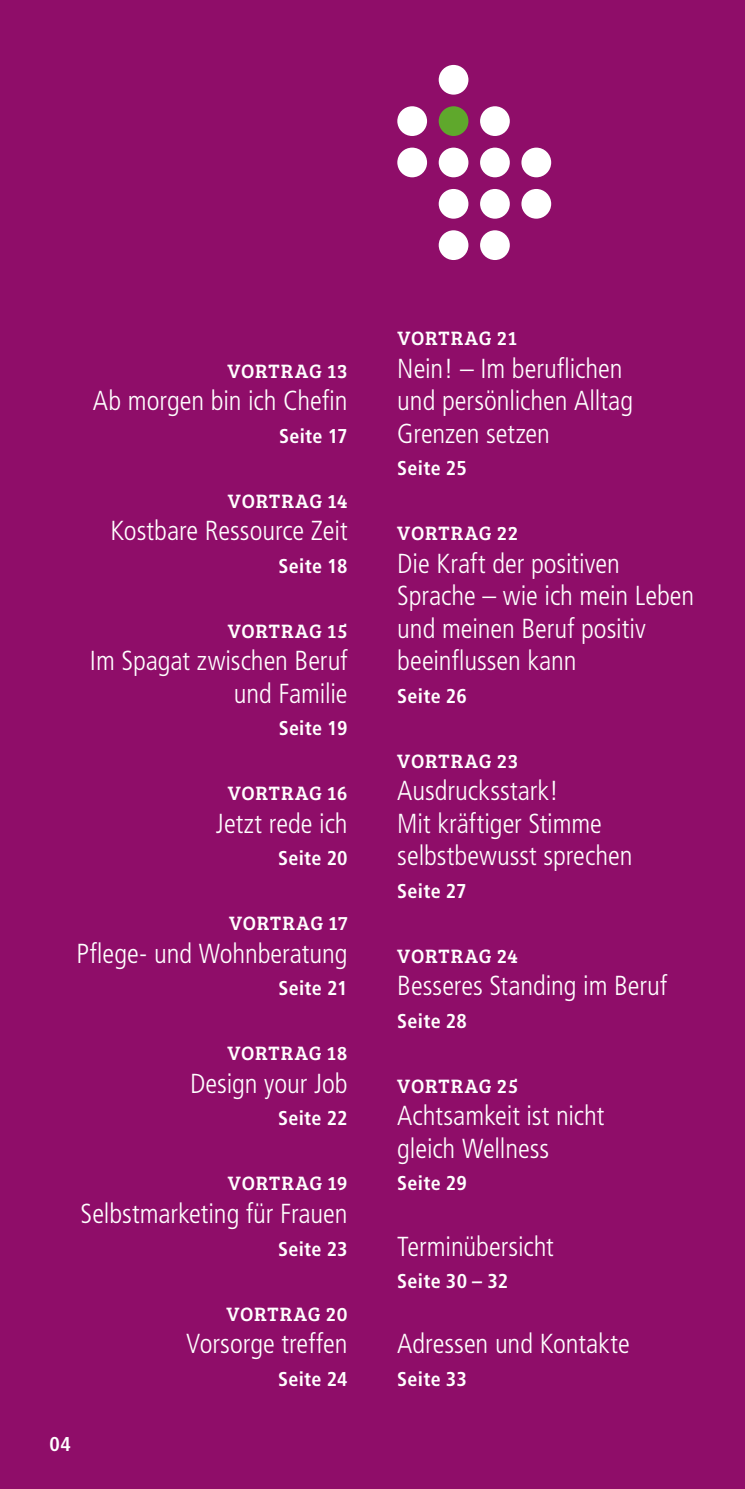
<style>
.page{position:relative;width:745px;height:1489px;background:#fff}
.page>*{position:absolute;margin:0;border:0;box-sizing:border-box;transform-origin:0 0}
.t1{font:300 condensed 27.5px/32.5px "Frutiger";letter-spacing:-.005em;color:#fff}
.t2{font:20px "Bree Serif";letter-spacing:.04em;color:#fff}
.t3{font:700 condensed 20px "Frutiger";letter-spacing:.015em;color:#fff}
</style>
<div class="page">
<div style="left:0;top:0;width:744px;height:1488px;background:#8f0d69"></div>
<div style="left:397px;top:106px;width:30px;height:30px;background:#fff;border-radius:50%"></div>
<div style="left:438px;top:106px;width:30px;height:30px;background:#5fa82c;border-radius:50%"></div>
<div style="left:479px;top:106px;width:30px;height:30px;background:#fff;border-radius:50%"></div>
<div style="left:438px;top:65px;width:30px;height:30px;background:#fff;border-radius:50%"></div>
<div style="left:397px;top:148px;width:30px;height:29px;background:#fff;border-radius:50%"></div>
<div style="left:438px;top:148px;width:30px;height:29px;background:#fff;border-radius:50%"></div>
<div style="left:479px;top:148px;width:30px;height:29px;background:#fff;border-radius:50%"></div>
<div style="left:521px;top:148px;width:30px;height:29px;background:#fff;border-radius:50%"></div>
<div style="left:438px;top:189px;width:30px;height:30px;background:#fff;border-radius:50%"></div>
<div style="left:479px;top:189px;width:30px;height:30px;background:#fff;border-radius:50%"></div>
<div style="left:521px;top:189px;width:30px;height:30px;background:#fff;border-radius:50%"></div>
<div style="left:438px;top:230px;width:30px;height:30px;background:#fff;border-radius:50%"></div>
<div style="left:479px;top:230px;width:30px;height:30px;background:#fff;border-radius:50%"></div>
<p class="t2" style="left:227px;top:356px;width:121px">VORTRAG 13</p>
<p class="t1" style="left:93px;top:384px;width:256px">Ab morgen bin ich Chefin</p>
<p class="t3" style="left:279px;top:424px;width:70px">Seite 17</p>
<p class="t2" style="left:228px;top:486px;width:121px">VORTRAG 14</p>
<p class="t1" style="left:110px;top:514px;width:238px">Kostbare Ressource Zeit</p>
<p class="t3" style="left:278px;top:554px;width:70px">Seite 18</p>
<p class="t2" style="left:227px;top:616px;width:121px">VORTRAG 15</p>
<p class="t1" style="left:90px;top:644px;width:259px;text-align:right">Im Spagat zwischen Beruf und Familie</p>
<p class="t3" style="left:278px;top:716px;width:70px">Seite 19</p>
<p class="t2" style="left:227px;top:778px;width:121px">VORTRAG 16</p>
<p class="t1" style="left:216px;top:807px;width:133px">Jetzt rede ich</p>
<p class="t3" style="left:278px;top:846px;width:71px">Seite 20</p>
<p class="t2" style="left:229px;top:908px;width:120px">VORTRAG 17</p>
<p class="t1" style="left:76px;top:937px;width:272px">Pflege- und Wohnberatung</p>
<p class="t3" style="left:278px;top:976px;width:71px">Seite 21</p>
<p class="t2" style="left:227px;top:1038px;width:122px">VORTRAG 18</p>
<p class="t1" style="left:190px;top:1067px;width:159px">Design your Job</p>
<p class="t3" style="left:278px;top:1106px;width:71px">Seite 22</p>
<p class="t2" style="left:228px;top:1168px;width:121px">VORTRAG 19</p>
<p class="t1" style="left:80px;top:1197px;width:268px">Selbstmarketing für Frauen</p>
<p class="t3" style="left:278px;top:1236px;width:71px">Seite 23</p>
<p class="t3" style="left:50px;top:1431px;width:23px">04</p>
<p class="t2" style="left:226px;top:1298px;width:123px">VORTRAG 20</p>
<p class="t1" style="left:186px;top:1327px;width:163px">Vorsorge treffen</p>
<p class="t3" style="left:278px;top:1366px;width:71px">Seite 24</p>
<p class="t2" style="left:397px;top:323px;width:121px">VORTRAG 21</p>
<p class="t1" style="left:397px;top:352px;width:237px">Nein! – Im beruflichen und persönlichen Alltag<br>Grenzen setzen</p>
<p class="t3" style="left:397px;top:456px;width:71px">Seite 25</p>
<p class="t2" style="left:397px;top:518px;width:122px">VORTRAG 22</p>
<p class="t1" style="left:397px;top:547px;width:298px">Die Kraft der positiven<br>Sprache – wie ich mein Leben und meinen Beruf positiv beeinflussen kann</p>
<p class="t3" style="left:397px;top:684px;width:71px">Seite 26</p>
<p class="t2" style="left:397px;top:746px;width:122px">VORTRAG 23</p>
<p class="t1" style="left:397px;top:774px;width:236px">Ausdrucksstark!<br>Mit kräftiger Stimme selbstbewusst sprechen</p>
<p class="t3" style="left:397px;top:879px;width:71px">Seite 27</p>
<p class="t2" style="left:397px;top:941px;width:122px">VORTRAG 24</p>
<p class="t1" style="left:397px;top:969px;width:271px">Besseres Standing im Beruf</p>
<p class="t3" style="left:397px;top:1009px;width:71px">Seite 28</p>
<p class="t2" style="left:397px;top:1071px;width:122px">VORTRAG 25</p>
<p class="t1" style="left:397px;top:1099px;width:208px">Achtsamkeit ist nicht gleich Wellness</p>
<p class="t3" style="left:397px;top:1171px;width:71px">Seite 29</p>
<p class="t1" style="left:397px;top:1229px;width:158px">Terminübersicht</p>
<p class="t3" style="left:397px;top:1269px;width:112px">Seite 30 – 32</p>
<p class="t1" style="left:397px;top:1327px;width:234px">Adressen und Kontakte</p>
<p class="t3" style="left:397px;top:1366px;width:71px">Seite 33</p>
</div>
